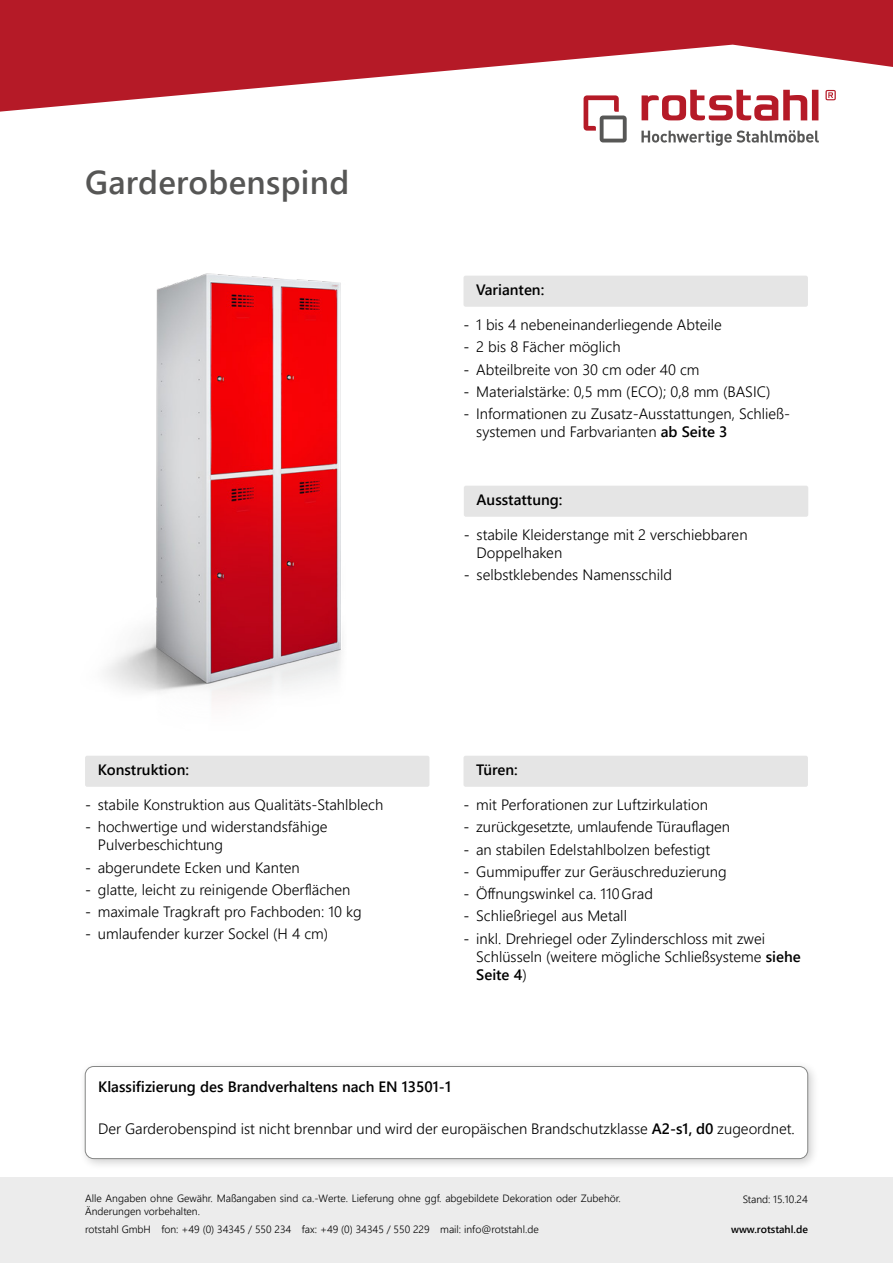
<style>
.page{position:relative;width:893px;height:1263px;background:#fff}
.page>*{position:absolute;margin:0;border:0;box-sizing:border-box;transform-origin:0 0}
.t1{font:600 33px "Segoe UI";letter-spacing:.01em;color:#565655}
.t2{font:300 15px/18px "Segoe UI";color:#000}
.t3{font:600 15px "Segoe UI";color:#000}
.t4{font:300 10.5px/13.5px "Segoe UI";color:#000}
.t5{font:600 10.5px "Segoe UI";color:#000}
.s1{font-weight:400}
.s2{font-weight:600}
</style>
<div class="page">
<div style="left:0;top:1178px;width:893px;height:85px;background:#ececec"></div>
<svg style="left:642px;top:112px;width:176px;height:9px"></svg>
<svg style="left:641px;top:130px;width:178px;height:16px"></svg>
<svg style="left:584px;top:112px;width:43px;height:30px"></svg>
<svg style="left:0;top:0;width:893px;height:112px;fill:#b51a27"></svg>
<div style="left:85px;top:756px;width:344px;height:31px;background:#e5e5e5;border-radius:2px"></div>
<div style="left:463px;top:756px;width:345px;height:31px;background:#e5e5e5;border-radius:2px"></div>
<div style="left:463px;top:276px;width:345px;height:31px;background:#e5e5e5;border-radius:2px"></div>
<div style="left:464px;top:486px;width:344px;height:31px;background:#e5e5e5;border-radius:2px"></div>
<img style="left:106px;top:273px;width:236px;height:429px">
<div style="left:79px;top:1060px;width:741px;height:111px;background:#000;opacity:.2"></div>
<div style="left:85px;top:1066px;width:723px;height:92px;background:#fff;border-radius:9px"></div>
<div style="left:85px;top:1066px;width:723px;height:93px;border:1px solid #868786;border-radius:9px"></div>
<h1 class="t1" style="left:85px;top:151px;width:266px">Garderobenspind</h1>
<p class="t3" style="left:98px;top:756px;width:93px">Konstruktion:</p>
<p class="t2" style="left:85px;top:794px;width:300px"><span class="s1">-</span> stabile Konstruktion aus Qualitäts-Stahlblech</p>
<p class="t2" style="left:98px;top:817px;width:231px;text-indent:-13px"><span class="s1">-</span> hochwertige und widerstandsfähige<br>Pulverbeschichtung</p>
<p class="t2" style="left:85px;top:857px;width:216px"><span class="s1">-</span> abgerundete Ecken und Kanten</p>
<p class="t2" style="left:85px;top:879px;width:267px"><span class="s1">-</span> glatte, leicht zu reinigende Oberflächen</p>
<p class="t2" style="left:85px;top:901px;width:278px"><span class="s1">-</span> maximale Tragkraft pro Fachboden: 10 kg</p>
<p class="t2" style="left:85px;top:923px;width:245px"><span class="s1">-</span> umlaufender kurzer Sockel (H 4 cm)</p>
<p class="t3" style="left:476px;top:276px;width:70px">Varianten:</p>
<p class="t2" style="left:463px;top:314px;width:260px"><span class="s1">-</span> 1 bis 4 nebeneinanderliegende Abteile</p>
<p class="t2" style="left:463px;top:337px;width:159px"><span class="s1">-</span> 2 bis 8 Fächer möglich</p>
<p class="t2" style="left:463px;top:359px;width:238px"><span class="s1">-</span> Abteilbreite von 30 cm oder 40 cm</p>
<p class="t2" style="left:463px;top:381px;width:308px"><span class="s1">-</span> Materialstärke: 0,5 mm (ECO); 0,8 mm (BASIC)</p>
<p class="t2" style="left:476px;top:403px;width:315px;text-indent:-13px"><span class="s1">-</span> Informationen zu Zusatz-Ausstattungen, Schließ&shy;systemen und Farbvarianten <span class="s2">ab Seite 3</span></p>
<p class="t3" style="left:477px;top:486px;width:87px">Ausstattung:</p>
<p class="t2" style="left:477px;top:524px;width:273px;text-indent:-13px"><span class="s1">-</span> stabile Kleiderstange mit 2 verschiebbaren<br>Doppelhaken</p>
<p class="t2" style="left:464px;top:565px;width:210px"><span class="s1">-</span> selbstklebendes Namensschild</p>
<p class="t3" style="left:476px;top:756px;width:43px">Türen:</p>
<p class="t2" style="left:463px;top:794px;width:246px"><span class="s1">-</span> mit Perforationen zur Luftzirkulation</p>
<p class="t2" style="left:463px;top:817px;width:268px"><span class="s1">-</span> zurückgesetzte, umlaufende Türauflagen</p>
<p class="t2" style="left:463px;top:839px;width:248px"><span class="s1">-</span> an stabilen Edelstahlbolzen befestigt</p>
<p class="t2" style="left:463px;top:861px;width:265px"><span class="s1">-</span> Gummipuffer zur Geräuschreduzierung</p>
<p class="t2" style="left:463px;top:883px;width:191px"><span class="s1">-</span> Öffnungswinkel ca. 110Grad</p>
<p class="t2" style="left:463px;top:905px;width:165px"><span class="s1">-</span> Schließriegel aus Metall</p>
<p class="t2" style="left:476px;top:928px;width:326px;text-indent:-13px"><span class="s1">-</span> inkl. Drehriegel oder Zylinderschloss mit zwei<br>Schlüsseln (weitere mögliche Schließsysteme <span class="s2">siehe<br>Seite 4</span>)</p>
<p class="t3" style="left:98px;top:1072px;width:354px">Klassifizierung des Brandverhaltens nach EN 13501-1</p>
<p class="t2" style="left:98px;top:1118px;width:698px">Der Garderobenspind ist nicht brennbar und wird der europäischen Brandschutzklasse <span class="s2">A2-s1, d0</span> zugeordnet.</p>
<p class="t4" style="left:85px;top:1190px;width:537px">Alle Angaben ohne Gewähr. Maßangaben sind ca.-Werte. Lieferung ohne ggf. abgebildete Dekoration oder Zubehör.<br>Änderungen vorbehalten.</p>
<p class="t4" style="left:85px;top:1222px;width:455px">rotstahl GmbH fon: +49 (0) 34345 / 550 234 fax: +49 (0) 34345 / 550 229 mail: info@rotstahl.de</p>
<p class="t4" style="left:743px;top:1191px;width:67px">Stand: 15.10.24</p>
<p class="t5" style="left:731px;top:1219px;width:78px">www.rotstahl.de</p>
</div>
